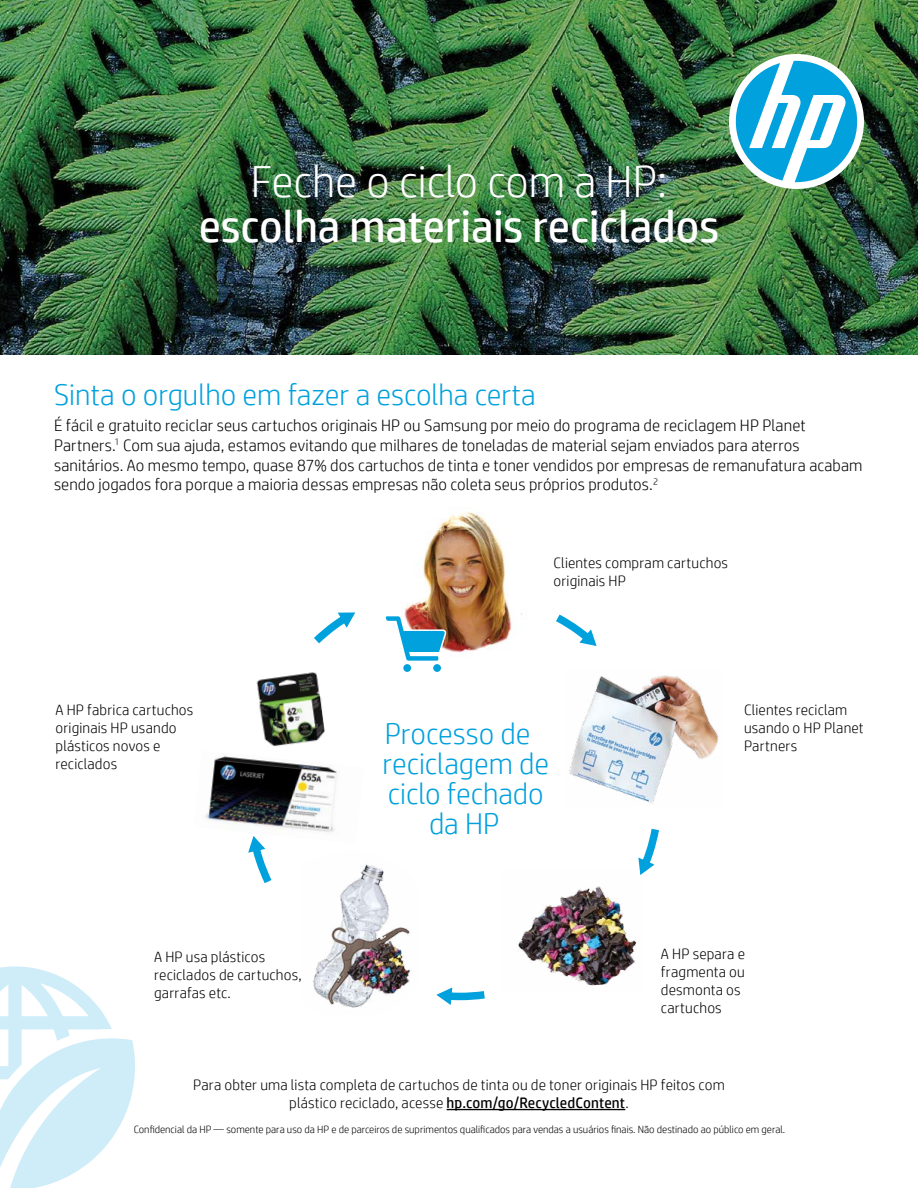
<style>
.page{position:relative;width:918px;height:1188px;background:#fff}
.page>*{position:absolute;margin:0;border:0;box-sizing:border-box;transform-origin:0 0}
.Headline_28_30{font:45px "HP Simplified";color:#fff}
.Headline_28_30-2{font:300 45px "HP Simplified";color:#fff}
.Table_bullet{font:300 30px/30px "HP Simplified";color:#00a1dd;text-align:center}
.Subhead_14_16_bold_b{font:300 30px "HP Simplified";color:#00a1dd}
.Body{font:300 16.5px/19.8px "HP Simplified";letter-spacing:.005em;color:#000}
.Table_bullet-2{font:300 15px/18px "HP Simplified";letter-spacing:.01em;color:#000}
.Body-2{font:300 15px/18px "HP Simplified";letter-spacing:.01em;color:#000;text-align:center}
.Legal_7_9{font:300 10.5px "HP Simplified";color:#000}
.s1{font-weight:400}
</style>
<div class="page">
<img style="left:0;top:0;width:918px;height:354px">
<img style="left:256px;top:672px;width:69px;height:75px">
<svg style="left:0;top:966px;width:135px;height:222px"></svg>
<hr style="left:447px;top:1109px;width:178px;height:1px;background:#000">
<img style="left:313px;top:864px;width:97px;height:144px">
<svg style="left:314px;top:612px;width:42px;height:32px"></svg>
<svg style="left:556px;top:614px;width:41px;height:32px"></svg>
<svg style="left:638px;top:828px;width:21px;height:45px"></svg>
<svg style="left:436px;top:987px;width:49px;height:18px"></svg>
<svg style="left:248px;top:844px;width:24px;height:40px"></svg>
<img style="left:569px;top:675px;width:150px;height:129px">
<img style="left:205px;top:756px;width:132px;height:88px">
<img style="left:401px;top:512px;width:122px;height:141px">
<img style="left:518px;top:870px;width:125px;height:116px">
<svg style="left:385px;top:614px;width:63px;height:47px"></svg>
<div style="left:403px;top:663px;width:9px;height:10px;background:#00a1dd;border-radius:50%"></div>
<div style="left:402px;top:663px;width:11px;height:10px;border:2px solid #fff;border-radius:50%"></div>
<div style="left:432px;top:663px;width:10px;height:10px;background:#00a1dd;border-radius:50%"></div>
<div style="left:432px;top:663px;width:10px;height:10px;border:2px solid #fff;border-radius:50%"></div>
<div style="left:729px;top:54px;width:135px;height:135px;background:#fff;border-radius:50%"></div>
<svg style="left:736px;top:61px;width:121px;height:121px"></svg>
<p class="Headline_28_30-2" style="left:251px;top:152px;width:418px">Feche o ciclo com a HP:</p>
<p class="Headline_28_30" style="left:199px;top:197px;width:522px">escolha materiais reciclados</p>
<p class="Subhead_14_16_bold_b" style="left:54px;top:375px;width:483px">Sinta o orgulho em fazer a escolha certa</p>
<p class="Body" style="left:54px;top:415px;width:810px">É fácil e gratuito reciclar seus cartuchos originais HP ou Samsung por meio do programa de reciclagem HP Planet Partners.<sup>1</sup> Com sua ajuda, estamos evitando que milhares de toneladas de material sejam enviados para aterros sanitários. Ao mesmo tempo, quase 87% dos cartuchos de tinta e toner vendidos por empresas de remanufatura acabam sendo jogados fora porque a maioria dessas empresas não coleta seus próprios produtos.<sup>2</sup></p>
<p class="Table_bullet-2" style="left:56px;top:701px;width:139px">A HP fabrica cartuchos originais HP usando plásticos novos e reciclados</p>
<p class="Table_bullet-2" style="left:154px;top:948px;width:149px">A HP usa plásticos reciclados de cartuchos, garrafas etc.</p>
<p class="Table_bullet-2" style="left:554px;top:553px;width:176px">Clientes compram cartuchos originais HP</p>
<p class="Table_bullet" style="left:383px;top:717px;width:168px">Processo de reciclagem de ciclo fechado da HP</p>
<p class="Table_bullet-2" style="left:744px;top:701px;width:121px">Clientes reciclam usando o HP Planet<br>Partners</p>
<p class="Table_bullet-2" style="left:661px;top:945px;width:86px">A HP separa e fragmenta ou desmonta os cartuchos</p>
<p class="Body-2" style="left:193px;top:1075px;width:533px">Para obter uma lista completa de cartuchos de tinta ou de toner originais HP feitos com plástico reciclado, acesse <span class="s1">hp.com/go/RecycledContent</span>.</p>
<p class="Legal_7_9" style="left:134px;top:1122px;width:653px">Confidencial da HP — somente para uso da HP e de parceiros de suprimentos qualificados para vendas a usuários finais. Não destinado ao público em geral.</p>
</div>
